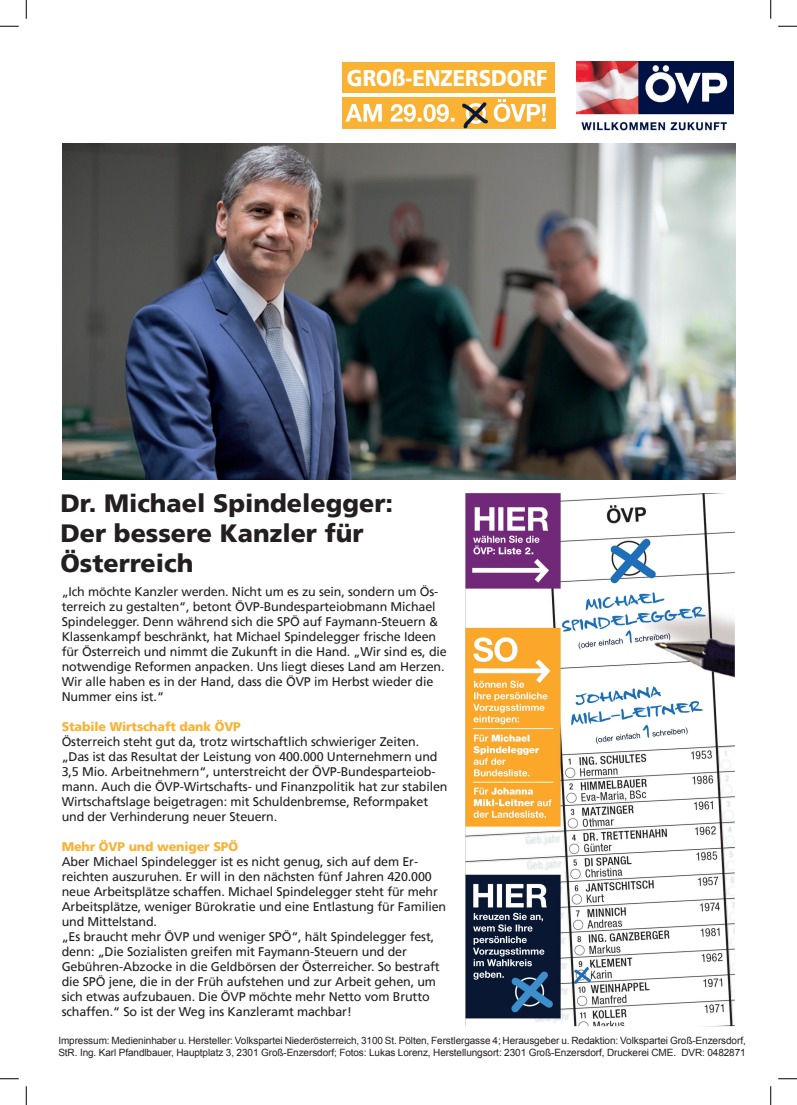
<style>
.page{position:relative;width:797px;height:1105px;background:#fff}
.page>*{position:absolute;margin:0;border:0;box-sizing:border-box;transform-origin:0 0}
.t1{font:900 25px/30px "Frutiger";color:#231f20}
.t2{font:900 22.62px "Frutiger";color:#fff;scale:.9 1}
.t3{font:12.5px/15px "Frutiger";letter-spacing:-.01em;color:#231f20}
.t4{font:900 12.5px "Frutiger";letter-spacing:-.01em;color:#f9b232}
.t5{font:10px/12px "Arial";letter-spacing:-.01em;color:#231f20}
</style>
<div class="page">
<img style="left:576px;top:62px;width:157px;height:69px">
<img style="left:343px;top:98px;width:212px;height:30px">
<div style="left:343px;top:62px;width:212px;height:31px;background:#f9b232"></div>
<img style="left:62px;top:143px;width:673px;height:336px">
<img style="left:465px;top:493px;width:269px;height:533px">
<img style="left:574px;top:967px;width:16px;height:16px">
<svg style="left:0;top:25px;width:19px;height:2px"></svg>
<svg style="left:778px;top:25px;width:19px;height:2px"></svg>
<svg style="left:0;top:1078px;width:19px;height:1px"></svg>
<svg style="left:778px;top:1078px;width:19px;height:1px"></svg>
<svg style="left:25px;top:0;width:2px;height:19px"></svg>
<svg style="left:25px;top:1086px;width:2px;height:19px"></svg>
<svg style="left:770px;top:0;width:1px;height:19px"></svg>
<svg style="left:770px;top:1086px;width:1px;height:19px"></svg>
<h2 class="t2" style="left:347px;top:64px;width:224px">GROß-ENZERSDORF</h2>
<h1 class="t1" style="left:60px;top:488px;width:334px">Dr. Michael Spindelegger:<br>Der bessere Kanzler für<br>Österreich</h1>
<p class="t3" style="left:62px;top:584px;width:386px">„Ich möchte Kanzler werden. Nicht um es zu sein, sondern um Ös&shy;terreich zu gestalten“, betont ÖVP-Bundesparteiobmann Michael Spindelegger. Denn während sich die SPÖ auf Faymann-Steuern &amp; Klassenkampf beschränkt, hat Michael Spindelegger frische Ideen für Österreich und nimmt die Zukunft in die Hand. „Wir sind es, die notwendige Reformen anpacken. Uns liegt dieses Land am Herzen.<br>Wir alle haben es in der Hand, dass die ÖVP im Herbst wieder die Nummer eins ist.“</p>
<p class="t4" style="left:62px;top:719px;width:181px">Stabile Wirtschaft dank ÖVP</p>
<p class="t3" style="left:62px;top:734px;width:387px">Österreich steht gut da, trotz wirtschaftlich schwieriger Zeiten. „Das ist das Resultat der Leistung von 400.000 Unternehmern und 3,5 Mio. Arbeitnehmern“, unterstreicht der ÖVP-Bundesparteiob&shy;mann. Auch die ÖVP-Wirtschafts- und Finanzpolitik hat zur stabilen Wirtschaftslage beigetragen: mit Schuldenbremse, Reformpaket und der Verhinderung neuer Steuern.</p>
<p class="t4" style="left:62px;top:839px;width:178px">Mehr ÖVP und weniger SPÖ</p>
<p class="t3" style="left:62px;top:854px;width:386px">Aber Michael Spindelegger ist es nicht genug, sich auf dem Er&shy;reichten auszuruhen. Er will in den nächsten fünf Jahren 420.000 neue Arbeitsplätze schaffen. Michael Spindelegger steht für mehr Arbeitsplätze, weniger Bürokratie und eine Entlastung für Familien und Mittelstand.<br>„Es braucht mehr ÖVP und weniger SPÖ“, hält Spindelegger fest, denn: „Die Sozialisten greifen mit Faymann-Steuern und der Gebühren-Abzocke in die Geldbörsen der Österreicher. So bestraft die SPÖ jene, die in der Früh aufstehen und zur Arbeit gehen, um sich etwas aufzubauen. Die ÖVP möchte mehr Netto vom Brutto schaffen.“ So ist der Weg ins Kanzleramt machbar!</p>
<p class="t5" style="left:58px;top:1034px;width:689px">Impressum: Medieninhaber u. Hersteller: Volkspartei Niederösterreich, 3100 St. Pölten, Ferstlergasse 4; Herausgeber u. Redaktion: Volkspartei Groß-Enzersdorf,<br>StR. Ing. Karl Pfandlbauer, Hauptplatz 3, 2301 Groß-Enzersdorf; Fotos: Lukas Lorenz, Herstellungsort: 2301 Groß-Enzersdorf, Druckerei CME. DVR: 0482871</p>
</div>
